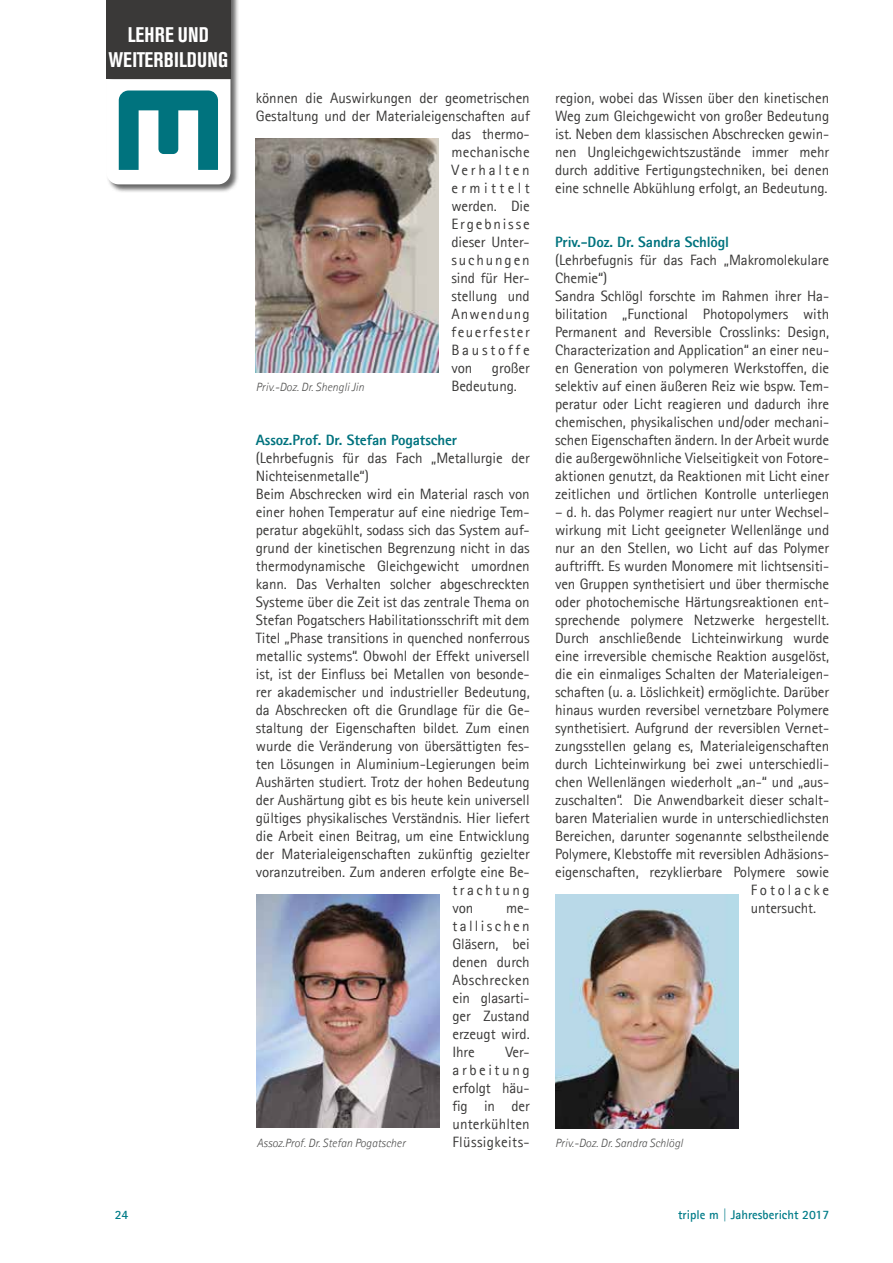
<style>
.page{position:relative;width:893px;height:1263px;background:#fff}
.page>*{position:absolute;margin:0;border:0;box-sizing:border-box;transform-origin:0 0}
.t1{font:700 condensed 21px/25.2px "Akzidenz Grotesk BE";letter-spacing:.01em;color:#fff;text-align:center}
.t2{font:15px/18px "Agfa Rotis Sans Serif";letter-spacing:-.005em;color:#3a3938;text-align:justify}
.t3{font:800 15px "Agfa Rotis Sans Serif";letter-spacing:-.005em;color:#00737e}
.t4{font:15px "Agfa Rotis Sans Serif";letter-spacing:.125em;color:#3a3938}
.t5{font:15px "Agfa Rotis Sans Serif";letter-spacing:.015em;color:#3a3938}
.t6{font:15px "Agfa Rotis Sans Serif";letter-spacing:.1em;color:#3a3938}
.t7{font:15px "Agfa Rotis Sans Serif";letter-spacing:.185em;color:#3a3938}
.t8{font:15px "Agfa Rotis Sans Serif";letter-spacing:.225em;color:#3a3938}
.t9{font:15px "Agfa Rotis Sans Serif";letter-spacing:.07em;color:#3a3938}
.t10{font:15px "Agfa Rotis Sans Serif";letter-spacing:.18em;color:#3a3938}
.t11{font:15px "Agfa Rotis Sans Serif";letter-spacing:.165em;color:#3a3938}
.t12{font:15px "Agfa Rotis Sans Serif";letter-spacing:.19em;color:#3a3938}
.t13{font:700 12.75px "Agfa Rotis Sans Serif";color:#007c88}
.t14{font:italic 300 12px "Agfa Rotis Sans Serif";color:#50504f}
</style>
<div class="page">
<img style="left:555px;top:894px;width:183px;height:234px">
<div style="left:106px;top:0;width:133px;height:193px;background:#000;opacity:.6"></div>
<div style="left:106px;top:0;width:124px;height:79px;background:#3a3938"></div>
<svg style="left:106px;top:79px;width:124px;height:105px"></svg>
<img style="left:256px;top:139px;width:183px;height:234px">
<img style="left:257px;top:895px;width:183px;height:233px">
<h1 class="t1" style="left:108px;top:22px;width:121px">LEHRE UND<br>WEITERBILDUNG</h1>
<p class="t2" style="left:256px;top:89px;width:275px">können die Auswirkungen der geometrischen</p>
<p class="t2" style="left:256px;top:107px;width:275px">Gestaltung und der Materialeigenschaften auf</p>
<p class="t2" style="left:451px;top:125px;width:80px">das thermo-</p>
<p class="t5" style="left:451px;top:143px;width:80px">mechanische</p>
<p class="t7" style="left:451px;top:161px;width:80px">Verhalten</p>
<p class="t8" style="left:451px;top:179px;width:80px">ermittelt</p>
<p class="t2" style="left:451px;top:197px;width:80px">werden. Die</p>
<p class="t4" style="left:451px;top:215px;width:80px">Ergebnisse</p>
<p class="t2" style="left:451px;top:233px;width:80px">dieser Unter-</p>
<p class="t4" style="left:451px;top:251px;width:80px">suchungen</p>
<p class="t2" style="left:451px;top:269px;width:80px">sind für Her-</p>
<p class="t2" style="left:451px;top:287px;width:80px">stellung und</p>
<p class="t9" style="left:451px;top:305px;width:80px">Anwendung</p>
<p class="t6" style="left:451px;top:323px;width:80px">feuerfester</p>
<p class="t10" style="left:451px;top:341px;width:80px">Baustoffe</p>
<p class="t2" style="left:451px;top:359px;width:22px">von</p>
<p class="t2" style="left:451px;top:359px;width:80px;text-indent:40px">großer<br>Bedeutung.</p>
<p class="t14" style="left:256px;top:380px;width:110px">Priv.-Doz. Dr. Shengli Jin</p>
<p class="t3" style="left:256px;top:430px;width:203px">Assoz.Prof. Dr. Stefan Pogatscher</p>
<p class="t2" style="left:256px;top:449px;width:275px">(Lehrbefugnis für das Fach „Metallurgie der</p>
<p class="t2" style="left:256px;top:467px;width:115px">Nichteisenmetalle“)</p>
<p class="t2" style="left:256px;top:485px;width:275px">Beim Abschrecken wird ein Material rasch von</p>
<p class="t2" style="left:256px;top:503px;width:275px">einer hohen Temperatur auf eine niedrige Tem-</p>
<p class="t2" style="left:256px;top:521px;width:275px">peratur abgekühlt, sodass sich das System auf-</p>
<p class="t2" style="left:256px;top:539px;width:275px">grund der kinetischen Begrenzung nicht in das</p>
<p class="t2" style="left:256px;top:557px;width:275px">thermodynamische Gleichgewicht umordnen</p>
<p class="t2" style="left:256px;top:575px;width:275px">kann. Das Verhalten solcher abgeschreckten</p>
<p class="t2" style="left:256px;top:593px;width:275px">Systeme über die Zeit ist das zentrale Thema on</p>
<p class="t2" style="left:256px;top:611px;width:275px">Stefan Pogatschers Habilitationsschrift mit dem</p>
<p class="t2" style="left:256px;top:629px;width:275px">Titel „Phase transitions in quenched nonferrous</p>
<p class="t2" style="left:256px;top:647px;width:275px">metallic systems“. Obwohl der Effekt universell</p>
<p class="t2" style="left:256px;top:665px;width:275px">ist, ist der Einfluss bei Metallen von besonde-</p>
<p class="t2" style="left:256px;top:683px;width:275px">rer akademischer und industrieller Bedeutung,</p>
<p class="t2" style="left:256px;top:701px;width:275px">da Abschrecken oft die Grundlage für die Ge-</p>
<p class="t2" style="left:256px;top:719px;width:275px">staltung der Eigenschaften bildet. Zum einen</p>
<p class="t2" style="left:256px;top:737px;width:275px">wurde die Veränderung von übersättigten fes-</p>
<p class="t2" style="left:256px;top:755px;width:275px">ten Lösungen in Aluminium-Legierungen beim</p>
<p class="t2" style="left:256px;top:773px;width:275px">Aushärten studiert. Trotz der hohen Bedeutung</p>
<p class="t2" style="left:256px;top:791px;width:275px">der Aushärtung gibt es bis heute kein universell</p>
<p class="t2" style="left:256px;top:809px;width:275px">gültiges physikalisches Verständnis. Hier liefert</p>
<p class="t2" style="left:256px;top:827px;width:275px">die Arbeit einen Beitrag, um eine Entwicklung</p>
<p class="t2" style="left:256px;top:845px;width:275px">der Materialeigenschaften zukünftig gezielter</p>
<p class="t2" style="left:256px;top:863px;width:275px">voranzutreiben. Zum anderen erfolgte eine Be-</p>
<p class="t11" style="left:452px;top:881px;width:79px">trachtung</p>
<p class="t2" style="left:452px;top:899px;width:22px">von</p>
<p class="t2" style="left:452px;top:899px;width:79px;text-indent:54px">me&shy;tallischen Gläsern, bei denen durch Abschrecken ein glasarti&shy;ger Zustand erzeugt wird.<br>Ihre</p>
<p class="t2" style="left:452px;top:1043px;width:79px;text-indent:53px">Ver&shy;arbeitung erfolgt häu&shy;fig in der unterkühlten Flüssigkeits-</p>
<p class="t14" style="left:257px;top:1136px;width:150px">Assoz.Prof. Dr. Stefan Pogatscher</p>
<p class="t2" style="left:555px;top:89px;width:276px">region, wobei das Wissen über den kinetischen Weg zum Gleichgewicht von großer Bedeutung ist. Neben dem klassischen Abschrecken gewin&shy;nen Ungleichgewichtszustände immer mehr durch additive Fertigungstechniken, bei denen eine schnelle Abkühlung erfolgt, an Bedeutung.</p>
<p class="t3" style="left:555px;top:232px;width:175px">Priv.-Doz. Dr. Sandra Schlögl</p>
<p class="t2" style="left:555px;top:251px;width:276px;text-align:left">(Lehrbefugnis für das Fach „Makromolekulare Chemie“)<br>Sandra Schlögl forschte im Rahmen ihrer Ha&shy;bilitation „Functional Photopolymers with Permanent and Reversible Crosslinks: Design, Characterization and Application“ an einer neu&shy;en Generation von polymeren Werkstoffen, die selektiv auf einen äußeren Reiz wie bspw. Tem&shy;peratur oder Licht reagieren und dadurch ihre chemischen, physikalischen und/oder mechani&shy;schen Eigenschaften ändern. In der Arbeit wurde die außergewöhnliche Vielseitigkeit von Fotore&shy;aktionen genutzt, da Reaktionen mit Licht einer zeitlichen und örtlichen Kontrolle unterliegen</p>
<p class="t2" style="left:555px;top:503px;width:276px">– d. h. das Polymer reagiert nur unter Wechsel-</p>
<p class="t2" style="left:555px;top:521px;width:276px">wirkung mit Licht geeigneter Wellenlänge und</p>
<p class="t2" style="left:555px;top:539px;width:276px">nur an den Stellen, wo Licht auf das Polymer</p>
<p class="t2" style="left:555px;top:557px;width:276px">auftrifft. Es wurden Monomere mit lichtsensiti-</p>
<p class="t2" style="left:555px;top:575px;width:276px">ven Gruppen synthetisiert und über thermische</p>
<p class="t2" style="left:555px;top:593px;width:276px">oder photochemische Härtungsreaktionen ent-</p>
<p class="t2" style="left:555px;top:611px;width:276px">sprechende polymere Netzwerke hergestellt.</p>
<p class="t2" style="left:555px;top:629px;width:276px">Durch anschließende Lichteinwirkung wurde</p>
<p class="t2" style="left:555px;top:647px;width:276px">eine irreversible chemische Reaktion ausgelöst,</p>
<p class="t2" style="left:555px;top:665px;width:276px">die ein einmaliges Schalten der Materialeigen-</p>
<p class="t2" style="left:555px;top:683px;width:276px">schaften (u. a. Löslichkeit) ermöglichte. Darüber</p>
<p class="t2" style="left:555px;top:701px;width:276px">hinaus wurden reversibel vernetzbare Polymere</p>
<p class="t2" style="left:555px;top:719px;width:276px">synthetisiert. Aufgrund der reversiblen Vernet-</p>
<p class="t2" style="left:555px;top:737px;width:276px">zungsstellen gelang es, Materialeigenschaften</p>
<p class="t2" style="left:555px;top:755px;width:276px">durch Lichteinwirkung bei zwei unterschiedli-</p>
<p class="t2" style="left:555px;top:773px;width:276px">chen Wellenlängen wiederholt „an-“ und „aus-</p>
<p class="t2" style="left:555px;top:791px;width:276px">zuschalten“. Die Anwendbarkeit dieser schalt-</p>
<p class="t2" style="left:555px;top:809px;width:276px">baren Materialien wurde in unterschiedlichsten</p>
<p class="t2" style="left:555px;top:827px;width:276px">Bereichen, darunter sogenannte selbstheilende</p>
<p class="t2" style="left:555px;top:845px;width:276px">Polymere, Klebstoffe mit reversiblen Adhäsions-</p>
<p class="t2" style="left:555px;top:863px;width:276px">eigenschaften, rezyklierbare Polymere sowie</p>
<p class="t12" style="left:751px;top:881px;width:80px">Fotolacke</p>
<p class="t2" style="left:751px;top:899px;width:67px">untersucht.</p>
<p class="t14" style="left:555px;top:1136px;width:129px">Priv.-Doz. Dr. Sandra Schlögl</p>
<p class="t13" style="left:115px;top:1207px;width:15px">24</p>
<p class="t13" style="left:678px;top:1207px;width:153px">triple m | Jahresbericht 2017</p>
</div>
